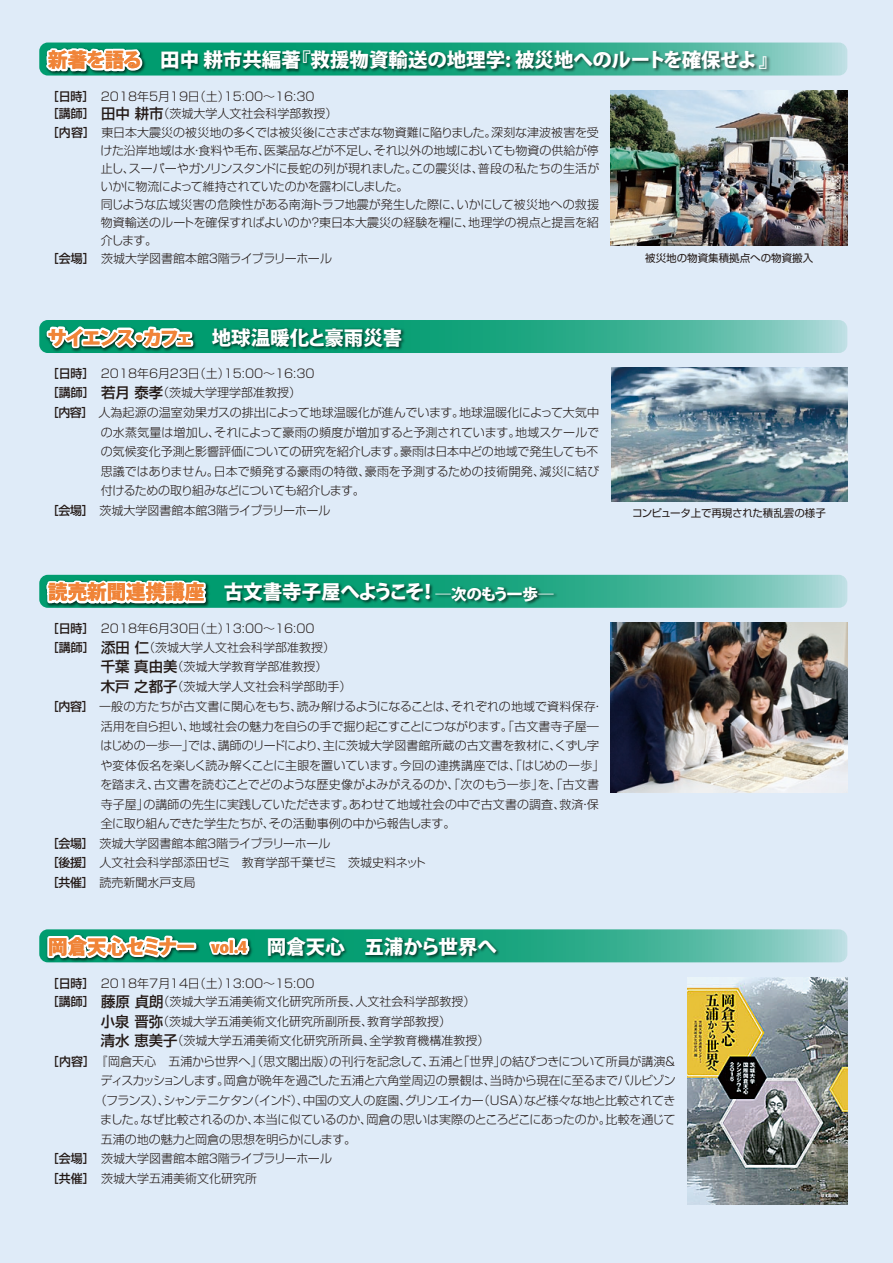
<style>
.page{position:relative;width:893px;height:1263px;background:#dfebf8}
.page>*{position:absolute;margin:0;border:0;box-sizing:border-box;transform-origin:0 0}
.t1{font:800 19.5px "Koz Go Pro";color:#fff}
.t2{font:800 19.5px "Koz Go Pro";letter-spacing:-.1em;color:#fff}
.t3{font:300 12px/17.1px "Shin Go Pro";color:#231916}
.t4{font:300 12px "Shin Go Pro";letter-spacing:-.02em;color:#231916}
.t5{font:300 12px "Shin Go Pro";letter-spacing:-.04em;color:#231916}
.t6{font:300 12px "Shin Go Pro";letter-spacing:-.025em;color:#231916}
.t7{font:300 12px "Shin Go Pro";letter-spacing:-.035em;color:#231916}
.t8{font:10.5px "Shin Go Pro";letter-spacing:-.025em;color:#231916}
.t9{font:10.5px "Shin Go Pro";color:#231916}
.s1{color:#f08438}
.s2{font-weight:500}
.s3{font-weight:500;font-size:14.4px}
.s4{font-size:15.6px}
.s5{font-size:15.6px;color:#f08438}
</style>
<div class="page">
<svg style="left:39px;top:929px;width:808px;height:33px;background:#50b89f"></svg>
<img style="left:45px;top:930px;width:212px;height:33px">
<svg style="left:39px;top:930px;width:160px;height:32px;background:#80c6b2"></svg>
<svg style="left:205px;top:929px;width:47px;height:34px;background:#58b69c"></svg>
<img style="left:264px;top:934px;width:238px;height:29px">
<svg style="left:39px;top:575px;width:808px;height:33px;background:#52b8a1"></svg>
<img style="left:42px;top:576px;width:171px;height:32px">
<svg style="left:44px;top:575px;width:166px;height:33px;background:#a1d2c4"></svg>
<img style="left:221px;top:580px;width:338px;height:28px">
<img style="left:611px;top:90px;width:236px;height:156px">
<svg style="left:39px;top:43px;width:808px;height:33px;background:#5abba6"></svg>
<img style="left:42px;top:43px;width:108px;height:33px">
<svg style="left:39px;top:45px;width:107px;height:31px;background:#9cd1c2"></svg>
<img style="left:158px;top:47px;width:616px;height:29px">
<svg style="left:39px;top:320px;width:808px;height:33px;background:#40b296"></svg>
<img style="left:42px;top:321px;width:159px;height:32px">
<svg style="left:44px;top:322px;width:152px;height:30px;background:#7bc0ac"></svg>
<img style="left:209px;top:325px;width:198px;height:28px">
<img style="left:611px;top:368px;width:236px;height:133px">
<img style="left:687px;top:977px;width:161px;height:228px">
<img style="left:611px;top:623px;width:237px;height:170px">
<h1 class="t1" style="left:48px;top:47px;width:732px"><span class="s1">新著を語る</span> 田中 耕市共編著『救援物資輸送の地理学: 被災地へのルートを確保せよ 』</h1>
<p class="t3" style="left:47px;top:86px;width:292px"><span class="s2">［日時］</span>　2018年5月19日（土）15:00～16:30<br><span class="s2">［講師］　</span><span class="s3">田中 耕市</span>（茨城大学人文社会科学部教授）</p>
<p class="t3" style="left:47px;top:122px;width:553px"><span class="s2">［内容］</span>東日本大震災の被災地の多くでは被災後にさまざまな物資難に陥りました。深刻な津波被害を受</p>
<p class="t3" style="left:100px;top:140px;width:500px">けた沿岸地域は水・食料や毛布、医薬品などが不足し、それ以外の地域においても物資の供給が停</p>
<p class="t3" style="left:101px;top:158px;width:500px">止し、スーパーやガソリンスタンドに長蛇の列が現れました。この震災は、普段の私たちの生活が</p>
<p class="t7" style="left:101px;top:176px;width:309px">いかに物流によって維持されていたのかを露わにしました。</p>
<p class="t3" style="left:101px;top:194px;width:500px">同じような広域災害の危険性がある南海トラフ地震が発生した際に、いかにして被災地への救援</p>
<p class="t3" style="left:101px;top:212px;width:500px">物資輸送のルートを確保すればよいのか？東日本大震災の経験を糧に、地理学の視点と提言を紹</p>
<p class="t3" style="left:101px;top:230px;width:58px">介します。</p>
<p class="t4" style="left:47px;top:248px;width:287px"><span class="s2">［会場］　</span>茨城大学図書館本館３階ライブラリーホール</p>
<p class="t9" style="left:645px;top:249px;width:169px">被災地の物資集積拠点への物資搬入</p>
<h1 class="t2" style="left:48px;top:325px;width:356px"><span class="s1">サイエンス・カフェ</span> 地球温暖化と豪雨災害</h1>
<p class="t3" style="left:47px;top:363px;width:269px;line-height:18.6px"><span class="s2">［日時］　</span>2018年6月23日（土）15:00～16:30<span class="s2">［講師］　</span><span class="s3">若月 泰孝</span>（茨城大学理学部准教授）</p>
<p class="t3" style="left:47px;top:403px;width:554px"><span class="s2">［内容］　</span>人為起源の温室効果ガスの排出によって地球温暖化が進んでいます。地球温暖化によって大気中</p>
<p class="t3" style="left:101px;top:422px;width:500px">の水蒸気量は増加し、それによって豪雨の頻度が増加すると予測されています。地域スケールで</p>
<p class="t4" style="left:101px;top:442px;width:499px">の気候変化予測と影響評価についての研究を紹介します。豪雨は日本中どの地域で発生しても不</p>
<p class="t3" style="left:101px;top:461px;width:500px">思議ではありません。日本で頻発する豪雨の特徴、豪雨を予測するための技術開発、減災に結び</p>
<p class="t7" style="left:101px;top:481px;width:266px">付けるための取り組みなどについても紹介します。</p>
<p class="t4" style="left:47px;top:500px;width:285px"><span class="s2">［会場］　</span>茨城大学図書館本館３階ライブラリーホール</p>
<p class="t8" style="left:632px;top:504px;width:195px">コンピュータ上で再現された積乱雲の様子</p>
<h1 class="t1" style="left:48px;top:580px;width:507px"><span class="s1">読売新聞連携講座</span> 古文書寺子屋へようこそ！ <span class="s4">―次のもう一歩―</span></h1>
<p class="t3" style="left:47px;top:619px;width:269px"><span class="s2">［日時］　</span>2018年6月30日（土）13:00～16:00</p>
<p class="t3" style="left:47px;top:637px;width:290px"><span class="s2">［講師］　</span><span class="s3">添田 仁</span>（茨城大学人文社会科学部准教授）</p>
<p class="t3" style="left:101px;top:657px;width:228px"><span class="s3">千葉 真由美</span>（茨城大学教育学部准教授）</p>
<p class="t3" style="left:101px;top:676px;width:252px"><span class="s3">木戸 之都子</span>（茨城大学人文社会科学部助手）</p>
<p class="t3" style="left:47px;top:697px;width:558px"><span class="s2">［内容］　</span>一般の方たちが古文書に関心をもち、読み解けるようになることは、それぞれの地域で資料保存・</p>
<p class="t4" style="left:101px;top:716px;width:500px">活用を自ら担い、地域社会の魅力を自らの手で掘り起こすことにつながります。「古文書寺子屋―</p>
<p class="t3" style="left:100px;top:736px;width:500px">はじめの一歩―」では、講師のリードにより、主に茨城大学図書館所蔵の古文書を教材に、くずし字</p>
<p class="t3" style="left:100px;top:755px;width:506px">や変体仮名を楽しく読み解くことに主眼を置いています。今回の連携講座では、「はじめの一歩」</p>
<p class="t3" style="left:100px;top:775px;width:500px">を踏まえ、古文書を読むことでどのような歴史像がよみがえるのか、「次のもう一歩」を、「古文書</p>
<p class="t3" style="left:101px;top:794px;width:500px">寺子屋」の講師の先生に実践していただきます。あわせて地域社会の中で古文書の調査、救済・保</p>
<p class="t4" style="left:101px;top:814px;width:356px">全に取り組んできた学生たちが、その活動事例の中から報告します。</p>
<p class="t4" style="left:47px;top:833px;width:285px"><span class="s2">［会場］　</span>茨城大学図書館本館３階ライブラリーホール</p>
<p class="t3" style="left:47px;top:853px;width:381px"><span class="s2">［後援］　</span>人文社会科学部添田ゼミ　教育学部千葉ゼミ　茨城史料ネット</p>
<p class="t3" style="left:47px;top:872px;width:150px"><span class="s2">［共催］　</span>読売新聞水戸支局</p>
<h1 class="t1" style="left:48px;top:934px;width:450px"><span class="s1">岡倉天心セミナー</span> <span class="s5">vol.4</span> 岡倉天心　五浦から世界へ</h1>
<p class="t3" style="left:47px;top:973px;width:269px"><span class="s2">［日時］　</span>2018年7月14日（土）13:00～15:00</p>
<p class="t3" style="left:47px;top:992px;width:430px"><span class="s2">［講師］　</span><span class="s3">藤原 貞朗</span>（茨城大学五浦美術文化研究所所長、人文社会科学部教授）</p>
<p class="t3" style="left:101px;top:1011px;width:352px"><span class="s3">小泉 晋弥</span>（茨城大学五浦美術文化研究所副所長、教育学部教授）</p>
<p class="t3" style="left:101px;top:1031px;width:390px"><span class="s3">清水 恵美子</span>（茨城大学五浦美術文化研究所所員、全学教育機構准教授）</p>
<p class="t3" style="left:47px;top:1051px;width:631px"><span class="s2">［内容］　</span>『岡倉天心　五浦から世界へ』（思文閣出版）の刊行を記念して、五浦と「世界」の結びつきについて所員が講演＆</p>
<p class="t6" style="left:101px;top:1071px;width:577px">ディスカッションします。岡倉が晩年を過ごした五浦と六角堂周辺の景観は、当時から現在に至るまでバルビゾン</p>
<p class="t5" style="left:95px;top:1090px;width:582px">（フランス）、シャンテニケタン（インド）、中国の文人の庭園、グリンエイカー（USA）など様々な地と比較されてき</p>
<p class="t3" style="left:100px;top:1110px;width:577px">ました。なぜ比較されるのか、本当に似ているのか、岡倉の思いは実際のところどこにあったのか。比較を通じて</p>
<p class="t3" style="left:101px;top:1129px;width:257px">五浦の地の魅力と岡倉の思想を明らかにします。</p>
<p class="t4" style="left:47px;top:1149px;width:287px"><span class="s2">［会場］　</span>茨城大学図書館本館３階ライブラリーホール</p>
<p class="t3" style="left:47px;top:1168px;width:212px"><span class="s2">［共催］　</span>茨城大学五浦美術文化研究所</p>
</div>
